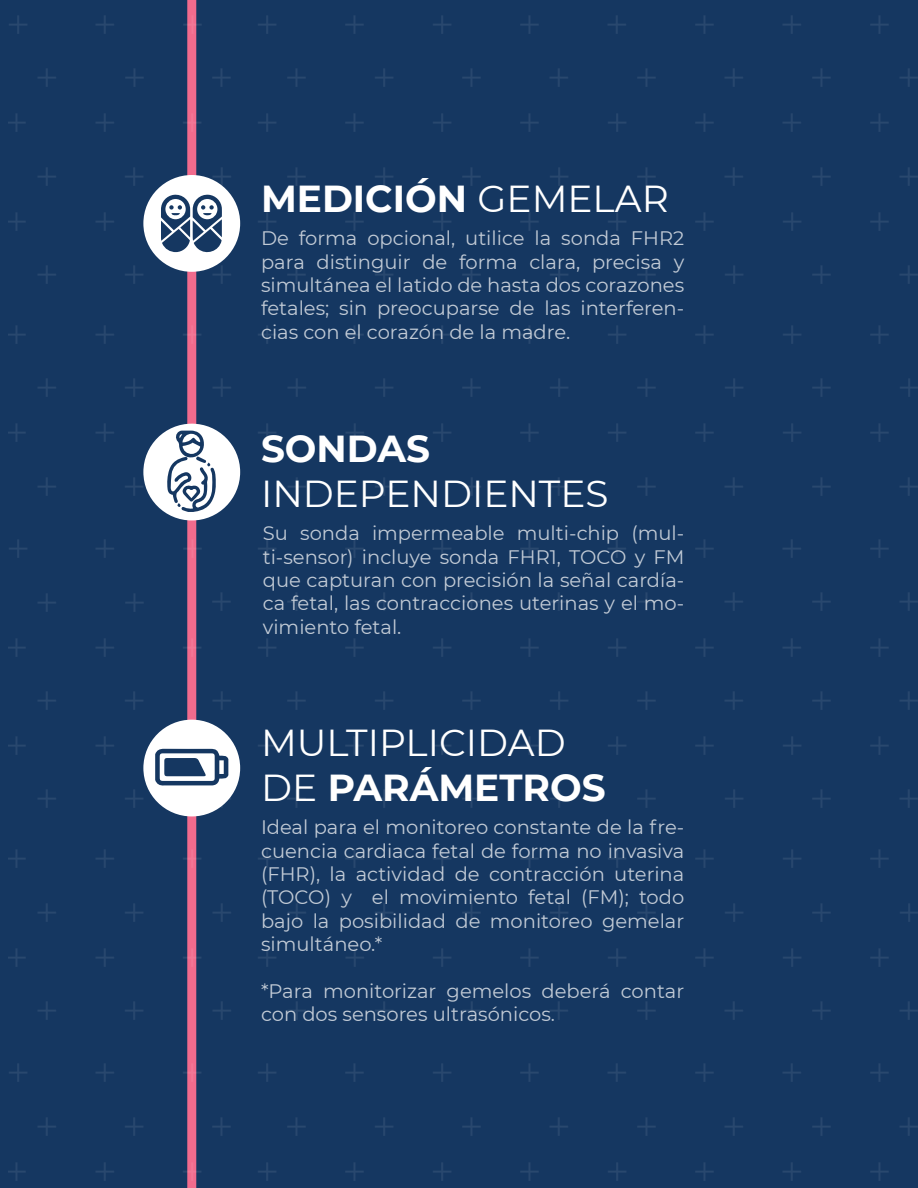
<style>
.page{position:relative;width:918px;height:1188px;background:#153761}
.page>*{position:absolute;margin:0;border:0;box-sizing:border-box;transform-origin:0 0}
.t1{font:300 43.8px "Montserrat";color:#fff}
.t2{font:37.5px/45px "Montserrat";color:#fff}
.t3{font:700 37.5px "Montserrat";color:#fff}
.t4{font:19.5px/23.4px "Montserrat";color:#fff;text-align:justify}
.s1{font-weight:400}
.s2{font-weight:700}
</style>
<div class="page">
<div style="left:187px;top:0;width:9px;height:1188px;background:#f16b8d"></div>
<div style="left:143px;top:175px;width:97px;height:97px;background:#fff;border-radius:50%"></div>
<div style="left:143px;top:424px;width:97px;height:96px;background:#fff;border-radius:50%"></div>
<div style="left:143px;top:720px;width:97px;height:96px;background:#fff;border-radius:50%"></div>
<svg style="left:161px;top:194px;width:61px;height:59px"></svg>
<svg style="left:167px;top:431px;width:49px;height:81px"></svg>
<svg style="left:155px;top:749px;width:73px;height:37px"></svg>
<h2 class="t3" style="left:261px;top:172px;width:409px">MEDICIÓN <span class="s1">GEMELAR</span></h2>
<p class="t4" style="left:261px;top:226px;width:425px">De forma opcional, utilice la sonda FHR2 para distinguir de forma clara, precisa y simultánea el latido de hasta dos corazones fetales; sin preocuparse de las interferen&shy;cias con el corazón de la madre.</p>
<h1 class="t1" style="left:284px;top:245px;width:26px">+</h1>
<h1 class="t1" style="left:372px;top:245px;width:26px">+</h1>
<h1 class="t1" style="left:459px;top:245px;width:26px">+</h1>
<h1 class="t1" style="left:547px;top:245px;width:26px">+</h1>
<h1 class="t1" style="left:634px;top:245px;width:26px">+</h1>
<h1 class="t1" style="left:255px;top:305px;width:26px">+</h1>
<h1 class="t1" style="left:342px;top:305px;width:26px">+</h1>
<h1 class="t1" style="left:430px;top:305px;width:26px">+</h1>
<h1 class="t1" style="left:517px;top:305px;width:26px">+</h1>
<h1 class="t1" style="left:255px;top:403px;width:26px">+</h1>
<h1 class="t1" style="left:342px;top:403px;width:26px">+</h1>
<h1 class="t1" style="left:284px;top:457px;width:26px">+</h1>
<h1 class="t1" style="left:372px;top:457px;width:26px">+</h1>
<h1 class="t1" style="left:459px;top:457px;width:26px">+</h1>
<h1 class="t1" style="left:547px;top:457px;width:26px">+</h1>
<h2 class="t3" style="left:261px;top:422px;width:171px">SONDAS</h2>
<h2 class="t2" style="left:261px;top:470px;width:349px">INDEPENDIENTES</h2>
<p class="t4" style="left:263px;top:521px;width:423px">Su sonda impermeable multi-chip (mul&shy;ti-sensor) incluye sonda FHR1, TOCO y FM que capturan con precisión la señal cardía&shy;ca fetal, las contracciones uterinas y el mo&shy;vimiento fetal.</p>
<h1 class="t1" style="left:255px;top:519px;width:26px">+</h1>
<h1 class="t1" style="left:342px;top:519px;width:26px">+</h1>
<h1 class="t1" style="left:430px;top:519px;width:26px">+</h1>
<h1 class="t1" style="left:517px;top:519px;width:26px">+</h1>
<h1 class="t1" style="left:605px;top:519px;width:26px">+</h1>
<h1 class="t1" style="left:284px;top:572px;width:26px">+</h1>
<h1 class="t1" style="left:372px;top:572px;width:26px">+</h1>
<h1 class="t1" style="left:459px;top:572px;width:26px">+</h1>
<h1 class="t1" style="left:547px;top:572px;width:26px">+</h1>
<h1 class="t1" style="left:634px;top:572px;width:26px">+</h1>
<h2 class="t2" style="left:261px;top:719px;width:346px">MULTIPLICIDAD<br>DE <span class="s2">PARÁMETROS</span></h2>
<h1 class="t1" style="left:255px;top:716px;width:26px">+</h1>
<h1 class="t1" style="left:342px;top:716px;width:26px">+</h1>
<h1 class="t1" style="left:430px;top:716px;width:26px">+</h1>
<h1 class="t1" style="left:517px;top:716px;width:26px">+</h1>
<h1 class="t1" style="left:284px;top:769px;width:26px">+</h1>
<h1 class="t1" style="left:372px;top:769px;width:26px">+</h1>
<h1 class="t1" style="left:459px;top:769px;width:26px">+</h1>
<h1 class="t1" style="left:547px;top:769px;width:26px">+</h1>
<p class="t4" style="left:261px;top:815px;width:425px">Ideal para el monitoreo constante de la fre&shy;cuencia cardiaca fetal de forma no invasiva (FHR), la actividad de contracción uterina (TOCO) y el movimiento fetal (FM); todo bajo la posibilidad de monitoreo gemelar simultáneo.*</p>
<p class="t4" style="left:261px;top:979px;width:425px">*Para monitorizar gemelos deberá contar con dos sensores ultrasónicos.</p>
<h1 class="t1" style="left:255px;top:829px;width:26px">+</h1>
<h1 class="t1" style="left:342px;top:829px;width:26px">+</h1>
<h1 class="t1" style="left:430px;top:829px;width:26px">+</h1>
<h1 class="t1" style="left:517px;top:829px;width:26px">+</h1>
<h1 class="t1" style="left:605px;top:829px;width:26px">+</h1>
<h1 class="t1" style="left:284px;top:882px;width:26px">+</h1>
<h1 class="t1" style="left:372px;top:882px;width:26px">+</h1>
<h1 class="t1" style="left:459px;top:882px;width:26px">+</h1>
<h1 class="t1" style="left:547px;top:882px;width:26px">+</h1>
<h1 class="t1" style="left:634px;top:882px;width:26px">+</h1>
<h1 class="t1" style="left:255px;top:928px;width:26px">+</h1>
<h1 class="t1" style="left:342px;top:928px;width:26px">+</h1>
<h1 class="t1" style="left:284px;top:981px;width:26px">+</h1>
<h1 class="t1" style="left:372px;top:981px;width:26px">+</h1>
<h1 class="t1" style="left:459px;top:981px;width:26px">+</h1>
</div>
